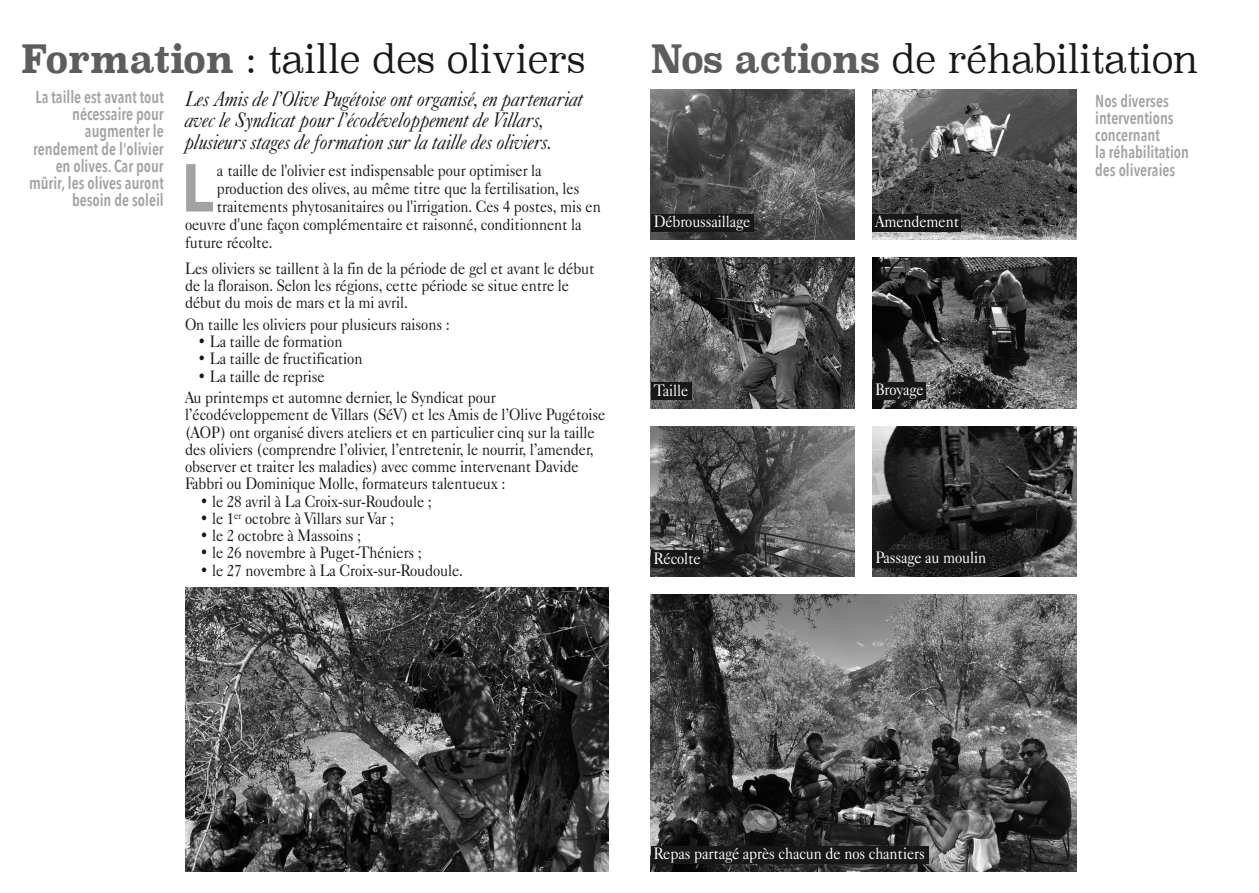
<style>
.page{position:relative;width:1259px;height:893px;background:#fff}
.page>*{position:absolute;margin:0;border:0;box-sizing:border-box;transform-origin:0 0}
.t1{font:900 66.9px "Avenir";color:#a2a2a2;scale:.9 1}
.t2{font:300 39px "Superclarendon";letter-spacing:-.005em;color:#181818;scale:.9 1}
.t3{font:italic 21px/21.8px "Caslon 540 BT";letter-spacing:.005em;color:#181818;scale:.9 1}
.t4{font:600 17.25px/17.2px "Avenir Next Condensed";color:#a2a2a2;text-align:right;scale:.9 1}
.t5{font:16.5px/17.2px "Caslon 540 BT";letter-spacing:-.005em;color:#181818;scale:.9 1}
.t6{font:16.5px "Caslon 540 BT";letter-spacing:-.005em;color:#fff;scale:.9 1}
.s1{font-weight:700;color:#5d5d5d}
</style>
<div class="page">
<img style="left:185px;top:588px;width:423px;height:284px">
<img style="left:651px;top:89px;width:203px;height:151px">
<img style="left:872px;top:89px;width:204px;height:151px">
<img style="left:651px;top:258px;width:203px;height:150px">
<img style="left:872px;top:258px;width:204px;height:150px">
<img style="left:651px;top:426px;width:203px;height:150px">
<img style="left:651px;top:594px;width:425px;height:278px">
<img style="left:872px;top:426px;width:204px;height:150px">
<div style="left:651px;top:214px;width:102px;height:17px;background:#181818"></div>
<div style="left:872px;top:214px;width:89px;height:17px;background:#181818"></div>
<div style="left:651px;top:383px;width:40px;height:17px;background:#181818"></div>
<div style="left:872px;top:383px;width:54px;height:17px;background:#181818"></div>
<div style="left:651px;top:551px;width:51px;height:17px;background:#181818"></div>
<div style="left:651px;top:846px;width:277px;height:17px;background:#181818"></div>
<div style="left:872px;top:551px;width:117px;height:17px;background:#181818"></div>
<h2 class="t2" style="left:21px;top:35px;width:628px"><span class="s1">Formation</span> : taille des oliviers</h2>
<p class="t4" style="left:29px;top:89px;width:151px">La taille est avant tout nécessaire pour augmenter le rendement de l'olivier en olives. Car pour mûrir, les olives auront besoin de soleil</p>
<p class="t3" style="left:185px;top:87px;width:444px">Les Amis de l’Olive Pugétoise ont organisé, en partenariat avec le Syndicat pour l’écodéveloppement de Villars, plusieurs stages de formation sur la taille des oliviers.</p>
<h1 class="t1" style="left:181px;top:145px;width:37px">L</h1>
<p class="t5" style="left:217px;top:161px;width:362px">a taille de l'olivier est indispensable pour optimiser la</p>
<p class="t5" style="left:217px;top:179px;width:404px">production des olives, au même titre que la fertilisation, les</p>
<p class="t5" style="left:217px;top:197px;width:428px">traitements phytosanitaires ou l'irrigation. Ces 4 postes, mis en</p>
<p class="t5" style="left:185px;top:215px;width:442px">oeuvre d'une façon complémentaire et raisonné, conditionnent la</p>
<p class="t5" style="left:185px;top:233px;width:99px">future récolte.</p>
<p class="t5" style="left:185px;top:259px;width:456px">Les oliviers se taillent à la fin de la période de gel et avant le début de la floraison. Selon les régions, cette période se situe entre le début du mois de mars et la mi avril.</p>
<p class="t5" style="left:185px;top:315px;width:296px">On taille les oliviers pour plusieurs raisons :</p>
<p class="t5" style="left:197px;top:333px;width:163px">• La taille de formation</p>
<p class="t5" style="left:197px;top:350px;width:185px">• La taille de fructification</p>
<p class="t5" style="left:185px;top:365px;width:347px;line-height:21.5px;text-indent:12px">• La taille de reprise<br>Au printemps et automne dernier, le Syndicat pour</p>
<p class="t5" style="left:185px;top:406px;width:468px">l’écodéveloppement de Villars (SéV) et les Amis de l’Olive Pugétoise (AOP) ont organisé divers ateliers et en particulier cinq sur la taille des oliviers (comprendre l’olivier, l’entretenir, le nourrir, l’amender, observer et traiter les maladies) avec comme intervenant Davide Fabbri ou Dominique Molle, formateurs talentueux :</p>
<p class="t5" style="left:200px;top:492px;width:260px">• le 28 avril à La Croix-sur-Roudoule ;</p>
<p class="t5" style="left:200px;top:509px;width:217px">• le 1<sup>er</sup> octobre à Villars sur Var ;</p>
<p class="t5" style="left:200px;top:527px;width:181px">• le 2 octobre à Massoins ;</p>
<p class="t5" style="left:200px;top:544px;width:248px">• le 26 novembre à Puget-Théniers ;</p>
<p class="t5" style="left:200px;top:561px;width:294px">• le 27 novembre à La Croix-sur-Roudoule.</p>
<h2 class="t2" style="left:651px;top:35px;width:610px"><span class="s1">Nos actions</span> de réhabilitation</h2>
<p class="t6" style="left:654px;top:211px;width:109px">Débroussaillage</p>
<p class="t6" style="left:875px;top:212px;width:95px">Amendement</p>
<p class="t6" style="left:654px;top:380px;width:40px">Taille</p>
<p class="t6" style="left:875px;top:379px;width:55px">Broyage</p>
<p class="t6" style="left:654px;top:548px;width:54px">Récolte</p>
<p class="t6" style="left:875px;top:548px;width:125px">Passage au moulin</p>
<p class="t4" style="left:1095px;top:92px;width:106px;text-align:left">Nos diverses interventions concernant<br>la réhabilitation des oliveraies</p>
<p class="t6" style="left:654px;top:843px;width:303px">Repas partagé après chacun de nos chantiers</p>
</div>
